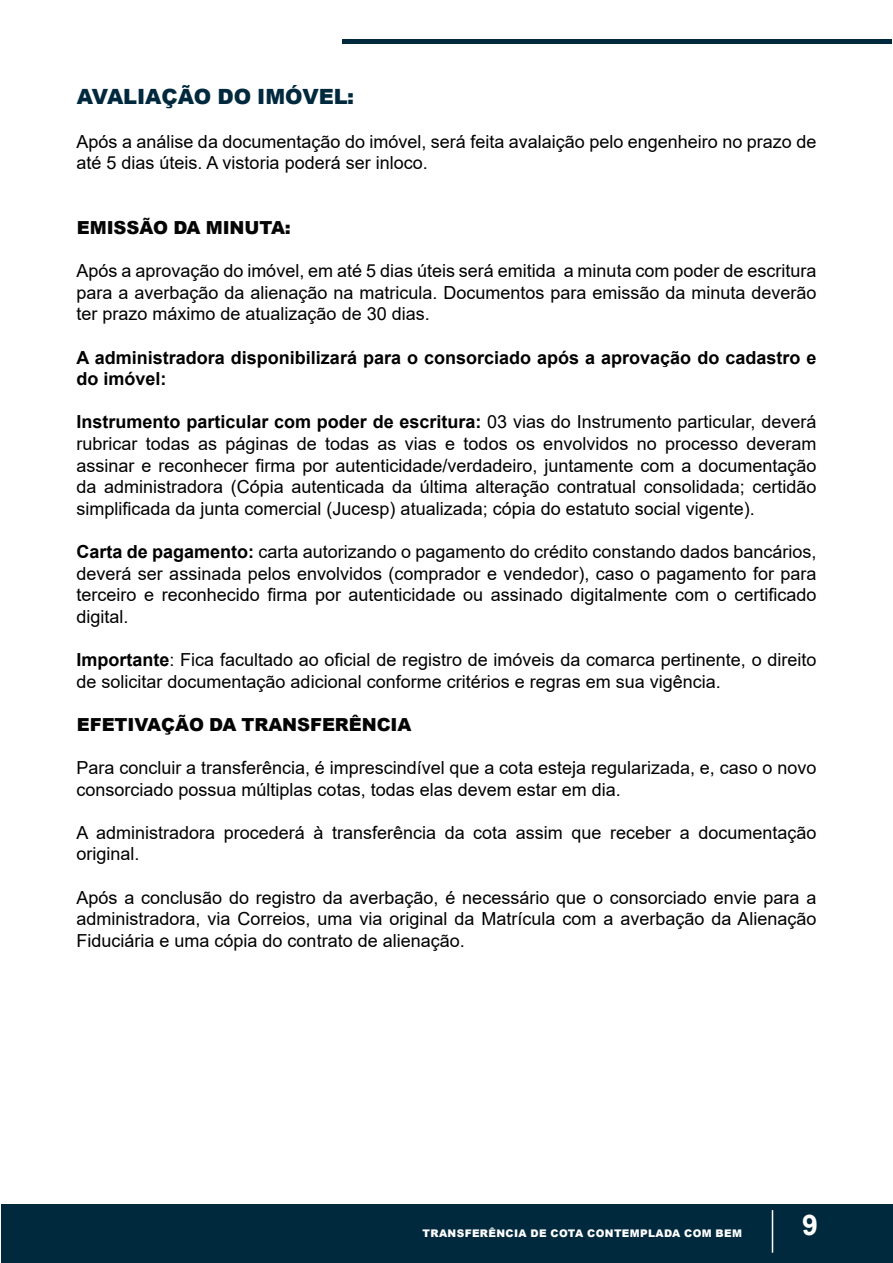
<style>
.page{position:relative;width:893px;height:1263px;background:#fff}
.page>*{position:absolute;margin:0;border:0;box-sizing:border-box;transform-origin:0 0}
.t1{font:700 28.5px "Arial";color:#fff}
.t2{font:900 21px "Arial";letter-spacing:-.005em;color:#00293e}
.t3{font:18px/21.6px "Arial";color:#000}
.t4{font:700 18px/21.6px "Arial";color:#000}
.t5{font:900 18px "Arial";letter-spacing:-.005em;color:#050505}
.t6{font:900 10.5px "Arial";letter-spacing:.035em;color:#fff}
.s1{font-weight:700}
</style>
<div class="page">
<div style="left:1px;top:1204px;width:891px;height:58px;background:#00293e"></div>
<hr style="left:342px;top:40px;width:550px;height:4px;background:#00293e">
<hr style="left:772px;top:1210px;width:1px;height:42px;background:#fff">
<p class="t2" style="left:77px;top:82px;width:279px">AVALIAÇÃO DO IMÓVEL:</p>
<p class="t3" style="left:77px;top:130px;width:741px">Após a análise da documentação do imóvel, será feita avalaição pelo engenheiro no prazo de até 5 dias úteis. A vistoria poderá ser inloco.</p>
<p class="t5" style="left:77px;top:214px;width:215px">EMISSÃO DA MINUTA:</p>
<p class="t3" style="left:77px;top:260px;width:741px;text-align:justify">Após a aprovação do imóvel, em até 5 dias úteis será emitida a minuta com poder de escritura para a averbação da alienação na matricula. Documentos para emissão da minuta deverão ter prazo máximo de atualização de 30 dias.</p>
<p class="t4" style="left:77px;top:347px;width:741px">A administradora disponibilizará para o consorciado após a aprovação do cadastro e do imóvel:</p>
<p class="t3" style="left:77px;top:411px;width:741px;text-align:justify"><span class="s1">Instrumento particular com poder de escritura:</span> 03 vias do Instrumento particular, deverá rubricar todas as páginas de todas as vias e todos os envolvidos no processo deveram assinar e reconhecer firma por autenticidade/verdadeiro, juntamente com a documentação da administradora (Cópia autenticada da última alteração contratual consolidada; certidão simplificada da junta comercial (Jucesp) atualizada; cópia do estatuto social vigente).</p>
<p class="t3" style="left:77px;top:541px;width:741px;text-align:justify"><span class="s1">Carta de pagamento:</span> carta autorizando o pagamento do crédito constando dados bancários, deverá ser assinada pelos envolvidos (comprador e vendedor), caso o pagamento for para terceiro e reconhecido firma por autenticidade ou assinado digitalmente com o certificado digital.</p>
<p class="t3" style="left:77px;top:649px;width:741px"><span class="s1">Importante</span>: Fica facultado ao oficial de registro de imóveis da comarca pertinente, o direito de solicitar documentação adicional conforme critérios e regras em sua vigência.</p>
<p class="t5" style="left:77px;top:711px;width:336px">EFETIVAÇÃO DA TRANSFERÊNCIA</p>
<p class="t3" style="left:77px;top:757px;width:741px">Para concluir a transferência, é imprescindível que a cota esteja regularizada, e, caso o novo consorciado possua múltiplas cotas, todas elas devem estar em dia.</p>
<p class="t3" style="left:77px;top:821px;width:741px">A administradora procederá à transferência da cota assim que receber a documentação original.</p>
<p class="t3" style="left:77px;top:886px;width:741px;text-align:justify">Após a conclusão do registro da averbação, é necessário que o consorciado envie para a administradora, via Correios, uma via original da Matrícula com a averbação da Alienação Fiduciária e uma cópia do contrato de alienação.</p>
<p class="t6" style="left:423px;top:1225px;width:321px">TRANSFERÊNCIA DE COTA CONTEMPLADA COM BEM</p>
<h1 class="t1" style="left:802px;top:1205px;width:17px">9</h1>
</div>
